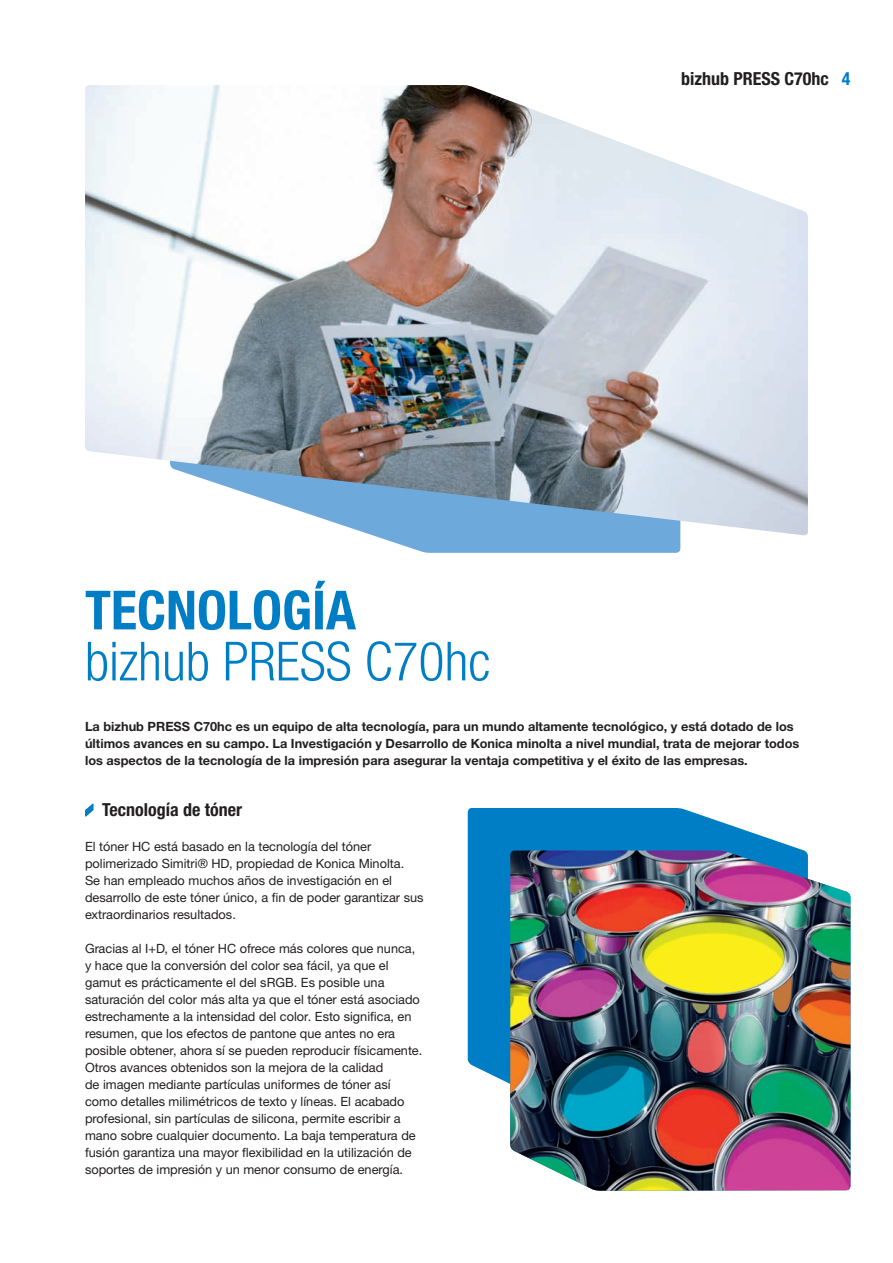
<style>
.page{position:relative;width:893px;height:1263px;background:#fff}
.page>*{position:absolute;margin:0;border:0;box-sizing:border-box;transform-origin:0 0}
.t1{font:300 condensed 54px "Helvetica Neue LTW1 G";color:#007ec5}
.t2{font:700 condensed 54px "Helvetica Neue LTW1 G";color:#007ec5}
.t3{font:700 condensed 18px "Helvetica Neue LTW1 G";color:#231f20}
.t4{font:12.75px/17px "Helvetica Neue LTW1 G";color:#231f20}
.t5{font:700 12.75px/17px "Helvetica Neue LTW1 G";color:#231f20}
.s1{color:#007ec5}
</style>
<div class="page">
<svg style="left:468px;top:808px;width:335px;height:276px;fill:#007ec5"></svg>
<svg style="left:375px;top:536px;width:305px;height:17px;fill:#6da9db"></svg>
<svg style="left:85px;top:803px;width:9px;height:14px"></svg>
<img style="left:85px;top:85px;width:723px;height:451px">
<img style="left:510px;top:850px;width:340px;height:341px">
<h2 class="t3" style="left:681px;top:68px;width:171px">bizhub PRESS C70hc <span class="s1">4</span></h2>
<h1 class="t2" style="left:85px;top:578px;width:272px">TECNOLOGÍA</h1>
<h1 class="t1" style="left:85px;top:630px;width:407px">bizhub PRESS C70hc</h1>
<p class="t5" style="left:85px;top:718px;width:716px">La bizhub PRESS C70hc es un equipo de alta tecnología, para un mundo altamente tecnológico, y está dotado de los últimos avances en su campo. La Investigación y Desarrollo de Konica minolta a nivel mundial, trata de mejorar todos los aspectos de la tecnología de la impresión para asegurar la ventaja competitiva y el éxito de las empresas.</p>
<h2 class="t3" style="left:102px;top:799px;width:142px">Tecnología de tóner</h2>
<p class="t4" style="left:85px;top:837px;width:340px">El tóner HC está basado en la tecnología del tóner polimerizado Simitri® HD, propiedad de Konica Minolta.<br>Se han empleado muchos años de investigación en el desarrollo de este tóner único, a fin de poder garantizar sus extraordinarios resultados.</p>
<p class="t4" style="left:85px;top:939px;width:339px">Gracias al I+D, el tóner HC ofrece más colores que nunca, y hace que la conversión del color sea fácil, ya que el gamut es prácticamente el del sRGB. Es posible una saturación del color más alta ya que el tóner está asociado estrechamente a la intensidad del color. Esto significa, en resumen, que los efectos de pantone que antes no era posible obtener, ahora sí se pueden reproducir físicamente.<br>Otros avances obtenidos son la mejora de la calidad<br>de imagen mediante partículas uniformes de tóner así como detalles milimétricos de texto y líneas. El acabado profesional, sin partículas de silicona, permite escribir a mano sobre cualquier documento. La baja temperatura de fusión garantiza una mayor flexibilidad en la utilización de soportes de impresión y un menor consumo de energía.</p>
</div>
